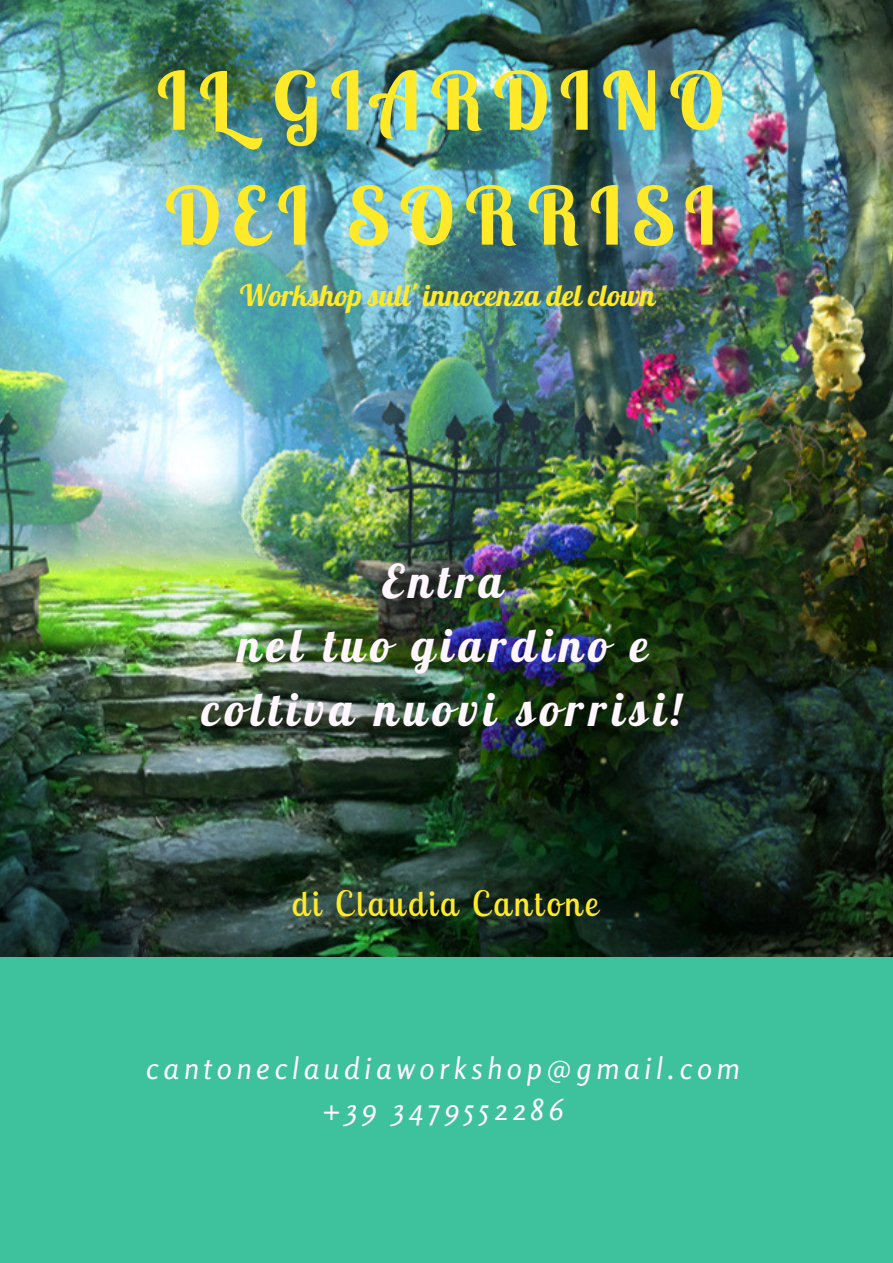
<style>
.page{position:relative;width:893px;height:1263px;background:#3ec29e}
.page>*{position:absolute;margin:0;border:0;box-sizing:border-box;transform-origin:0 0}
.t1{font:700 79.5px/114.9px "Lobster Two";letter-spacing:.13em;color:#ffea2a}
.t2{font:italic 700 46.35px/64.2px "Lobster Two";letter-spacing:.12em;color:#fff7fd;text-align:center}
.t3{font:34.8px "Lobster Two";letter-spacing:.11em;color:#ffea2a}
.t4{font:italic 29.85px/41.7px "Rosario";letter-spacing:.16em;color:#fff7fd;text-align:center}
.t5{font:italic 700 29.85px "Lobster Two";color:#ffea2a}
</style>
<div class="page">
<img style="left:0;top:0;width:893px;height:956px">
<h1 class="t1" style="left:156px;top:42px;width:570px">IL GIARDINO<br>DEI SORRISI</h1>
<p class="t5" style="left:238px;top:276px;width:418px">Workshop sull' innocenza del clown</p>
<h2 class="t2" style="left:201px;top:548px;width:484px">Entra<br>nel tuo giardino e coltiva nuovi sorrisi!</h2>
<p class="t3" style="left:292px;top:881px;width:307px">di Claudia Cantone</p>
<p class="t4" style="left:146px;top:1047px;width:595px">cantoneclaudiaworkshop@gmail.com +39 3479552286</p>
</div>
